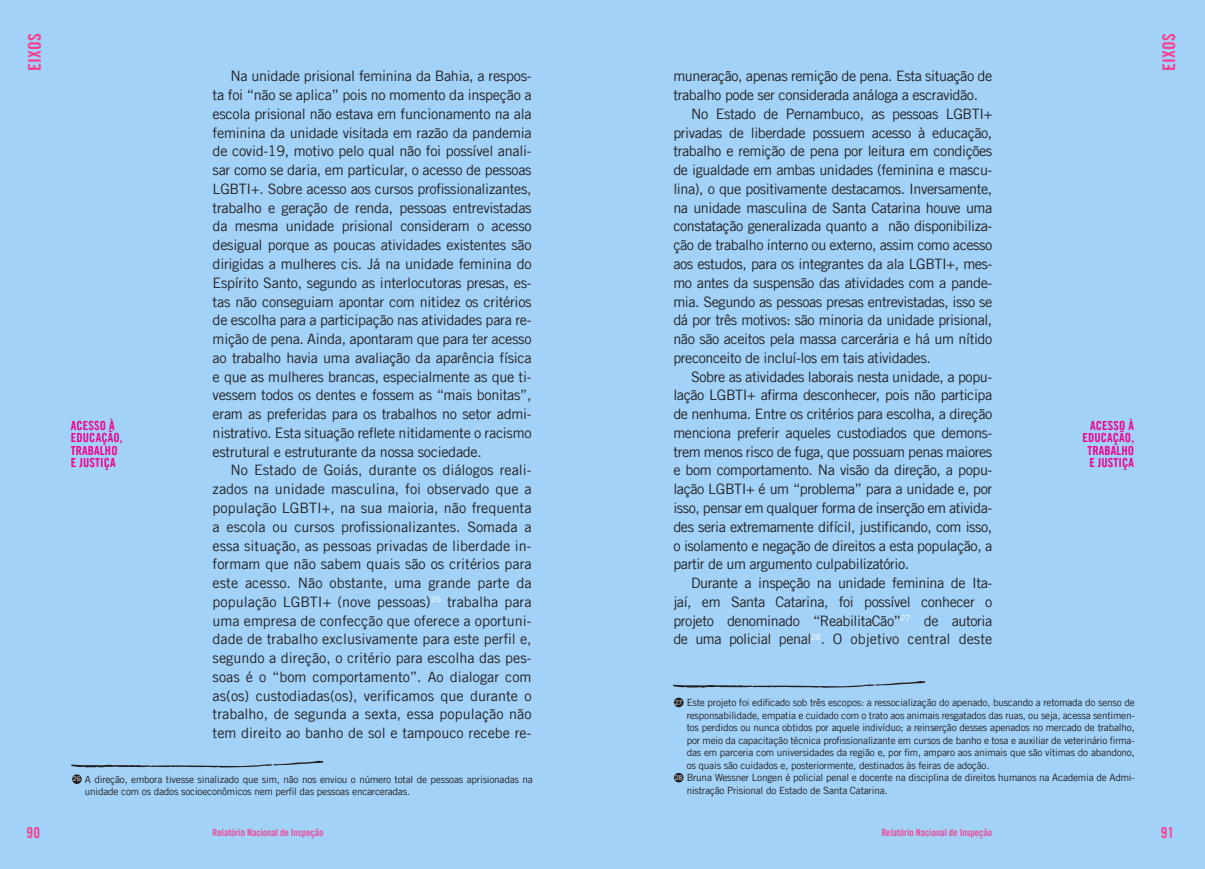
<style>
.page{position:relative;width:1205px;height:869px;background:#fff}
.page>*{position:absolute;margin:0;border:0;box-sizing:border-box;transform-origin:0 0}
.t1{font:17.5px "Amnesty Trade Gothic Bd Cn 20";letter-spacing:.01em;color:#fb3e90}
.t2{font:15px "Amnesty Trade Gothic Bd Cn 20";color:#fb3e90}
.t3{font:14.38px/18.8px "Amnesty Trade Gothic";letter-spacing:-.03em;color:#231f20;text-align:justify}
.t4{font:12.5px/12.5px "Amnesty Trade Gothic Bd Cn 20";letter-spacing:.01em;color:#ed028c}
.t5{font:10px/12.5px "Amnesty Trade Gothic";letter-spacing:-.02em;color:#231f20}
.t6{font:10px "Amnesty Trade Gothic Bd Cn 20";letter-spacing:-.01em;color:#ee4b98}
.t7{font:6.62px "Amnesty Trade Gothic";color:#fff}
</style>
<div class="page">
<div style="left:0;top:0;width:1205px;height:868px;background:#a2d2f8"></div>
<div style="left:72px;top:774px;width:10px;height:9px;background:#231f20;border-radius:50%"></div>
<svg style="left:71px;top:760px;width:252px;height:7px"></svg>
<div style="left:674px;top:697px;width:9px;height:10px;background:#231f20;border-radius:50%"></div>
<div style="left:674px;top:772px;width:9px;height:10px;background:#231f20;border-radius:50%"></div>
<svg style="left:673px;top:681px;width:252px;height:6px"></svg>
<p class="t1" style="left:24px;top:71px;width:39px;rotate:-90deg">EIXOS</p>
<p class="t4" style="left:71px;top:418px;width:53px">ACESSO À<br>EDUCAÇÃO,</p>
<p class="t4" style="left:71px;top:443px;width:48px">TRABALHO</p>
<p class="t4" style="left:71px;top:456px;width:46px">E JUSTIÇA</p>
<p class="t3" style="left:213px;top:67px;width:320px;text-indent:18px">Na unidade prisional feminina da Bahia, a respos&shy;ta foi “não se aplica” pois no momento da inspeção a escola prisional não estava em funcionamento na ala feminina da unidade visitada em razão da pandemia de covid-19, motivo pelo qual não foi possível anali&shy;sar como se daria, em particular, o acesso de pessoas LGBTI+. Sobre acesso aos cursos profissionalizantes, trabalho e geração de renda, pessoas entrevistadas da mesma unidade prisional consideram o acesso desigual porque as poucas atividades existentes são dirigidas a mulheres cis. Já na unidade feminina do Espírito Santo, segundo as interlocutoras presas, es&shy;tas não conseguiam apontar com nitidez os critérios de escolha para a participação nas atividades para re&shy;mição de pena. Ainda, apontaram que para ter acesso ao trabalho havia uma avaliação da aparência física e que as mulheres brancas, especialmente as que ti&shy;vessem todos os dentes e fossem as “mais bonitas”, eram as preferidas para os trabalhos no setor admi&shy;nistrativo. Esta situação reflete nitidamente o racismo estrutural e estruturante da nossa sociedade.</p>
<p class="t3" style="left:213px;top:460px;width:320px;text-indent:18px">No Estado de Goiás, durante os diálogos reali&shy;zados na unidade masculina, foi observado que a população LGBTI+, na sua maioria, não frequenta a escola ou cursos profissionalizantes. Somada a essa situação, as pessoas privadas de liberdade in&shy;formam que não sabem quais são os critérios para este acesso. Não obstante, uma grande parte da população LGBTI+ (nove pessoas)<sup>26</sup> trabalha para uma empresa de confecção que oferece a oportuni&shy;dade de trabalho exclusivamente para este perfil e, segundo a direção, o critério para escolha das pes&shy;soas é o “bom comportamento”. Ao dialogar com as(os) custodiadas(os), verificamos que durante o trabalho, de segunda a sexta, essa população não tem direito ao banho de sol e tampouco recebe re-</p>
<p class="t5" style="left:85px;top:772px;width:449px">A direção, embora tivesse sinalizado que sim, não nos enviou o número total de pessoas aprisionadas na unidade com os dados socioeconômicos nem perfil das pessoas encarceradas.</p>
<p class="t7" style="left:73px;top:774px;width:9px">26</p>
<p class="t3" style="left:673px;top:67px;width:320px">muneração, apenas remição de pena. Esta situação de trabalho pode ser considerada análoga a escravidão.</p>
<p class="t3" style="left:673px;top:104px;width:320px;text-indent:18px">No Estado de Pernambuco, as pessoas LGBTI+ privadas de liberdade possuem acesso à educação, trabalho e remição de pena por leitura em condições de igualdade em ambas unidades (feminina e mascu&shy;lina), o que positivamente destacamos. Inversamente, na unidade masculina de Santa Catarina houve uma constatação generalizada quanto a não disponibiliza&shy;ção de trabalho interno ou externo, assim como acesso aos estudos, para os integrantes da ala LGBTI+, mes&shy;mo antes da suspensão das atividades com a pande&shy;mia. Segundo as pessoas presas entrevistadas, isso se dá por três motivos: são minoria da unidade prisional, não são aceitos pela massa carcerária e há um nítido preconceito de incluí-los em tais atividades.</p>
<p class="t3" style="left:673px;top:367px;width:320px;text-indent:18px">Sobre as atividades laborais nesta unidade, a popu&shy;lação LGBTI+ afirma desconhecer, pois não participa de nenhuma. Entre os critérios para escolha, a direção menciona preferir aqueles custodiados que demons&shy;trem menos risco de fuga, que possuam penas maiores e bom comportamento. Na visão da direção, a popu&shy;lação LGBTI+ é um “problema” para a unidade e, por isso, pensar em qualquer forma de inserção em ativida&shy;des seria extremamente difícil, justificando, com isso, o isolamento e negação de direitos a esta população, a partir de um argumento culpabilizatório.</p>
<p class="t3" style="left:673px;top:573px;width:320px;text-indent:18px">Durante a inspeção na unidade feminina de Ita&shy;jaí, em Santa Catarina, foi possível conhecer o projeto denominado “ReabilitaCão”<sup>27</sup> de autoria de uma policial penal<sup>28</sup>. O objetivo central deste</p>
<p class="t4" style="left:1082px;top:418px;width:53px;text-align:right">ACESSO À<br>EDUCAÇÃO,</p>
<p class="t4" style="left:1087px;top:443px;width:48px">TRABALHO</p>
<p class="t4" style="left:1089px;top:456px;width:46px">E JUSTIÇA</p>
<p class="t5" style="left:687px;top:696px;width:449px;text-align:justify">Este projeto foi edificado sob três escopos: a ressocialização do apenado, buscando a retomada do senso de responsabilidade, empatia e cuidado com o trato aos animais resgatados das ruas, ou seja, acessa sentimen&shy;tos perdidos ou nunca obtidos por aquele indivíduo; a reinserção desses apenados no mercado de trabalho, por meio da capacitação técnica profissionalizante em cursos de banho e tosa e auxiliar de veterinário firma&shy;das em parceria com universidades da região e, por fim, amparo aos animais que são vítimas do abandono, os quais são cuidados e, posteriormente, destinados às feiras de adoção.</p>
<p class="t5" style="left:687px;top:771px;width:449px">Bruna Wessner Longen é policial penal e docente na disciplina de direitos humanos na Academia de Admi&shy;nistração Prisional do Estado de Santa Catarina.</p>
<p class="t7" style="left:675px;top:698px;width:9px">27</p>
<p class="t7" style="left:675px;top:773px;width:9px">28</p>
<p class="t1" style="left:1158px;top:71px;width:39px;rotate:-90deg">EIXOS</p>
<p class="t2" style="left:27px;top:822px;width:15px">90</p>
<p class="t6" style="left:213px;top:826px;width:112px">Relatório Nacional de Inspeção</p>
<p class="t6" style="left:881px;top:826px;width:112px">Relatório Nacional de Inspeção</p>
<p class="t2" style="left:1160px;top:822px;width:15px">91</p>
</div>
